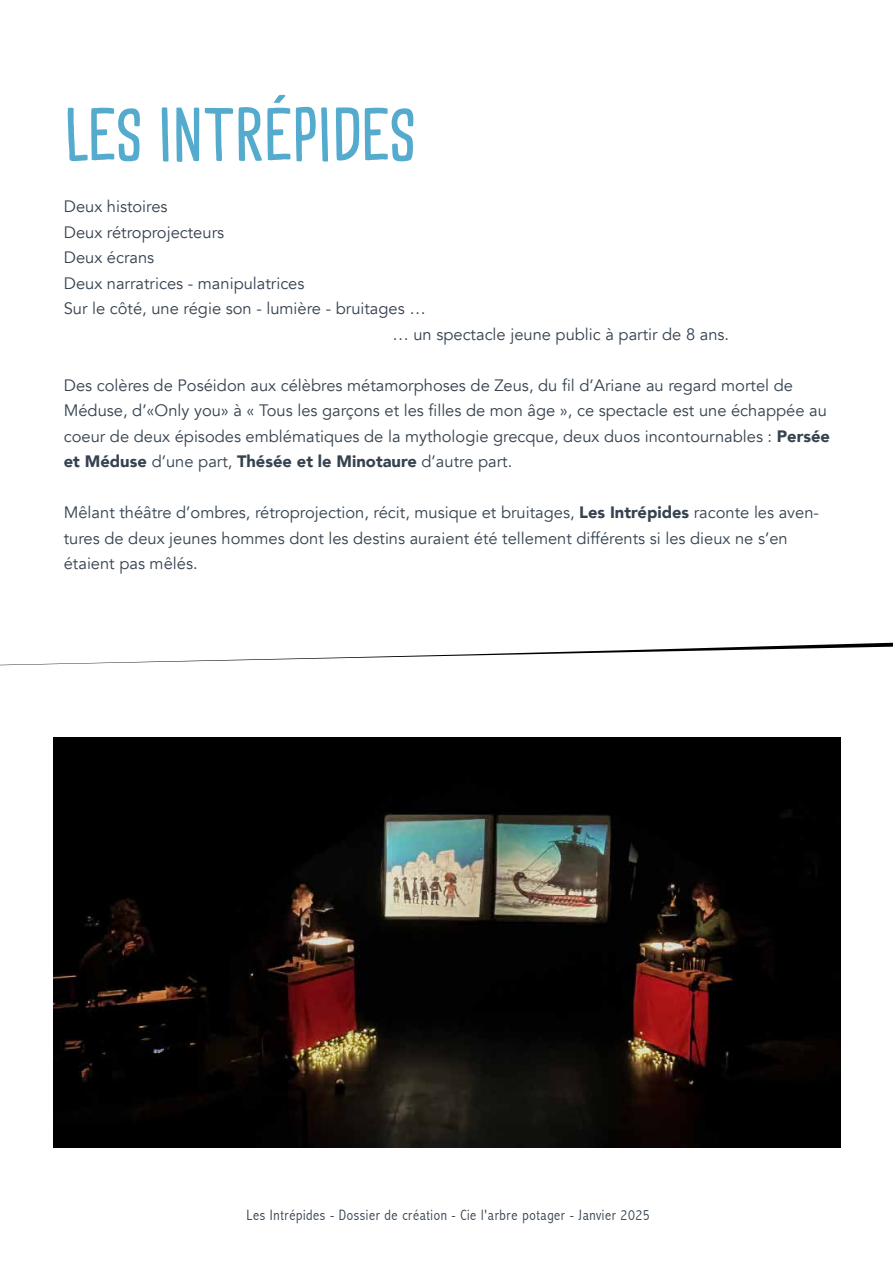
<style>
.page{position:relative;width:893px;height:1263px;background:#fff}
.page>*{position:absolute;margin:0;border:0;box-sizing:border-box;transform-origin:0 0}
.t1{font:78px "Goodie Bag DEMO";color:#54abcd}
.t2{font:16.5px/25.5px "Avenir";color:#35424f}
.t3{font:300 condensed 15px "Abadi";letter-spacing:.04em;color:#35424f}
.s1{font-weight:900}
</style>
<div class="page">
<svg style="left:0;top:642px;width:893px;height:24px"></svg>
<img style="left:53px;top:738px;width:788px;height:410px">
<h1 class="t1" style="left:64px;top:92px;width:353px">LES INTRÉPIDES</h1>
<p class="t2" style="left:64px;top:194px;width:105px">Deux histoires</p>
<p class="t2" style="left:64px;top:220px;width:162px">Deux rétroprojecteurs</p>
<p class="t2" style="left:64px;top:245px;width:92px">Deux écrans</p>
<p class="t2" style="left:64px;top:271px;width:242px">Deux narratrices - manipulatrices</p>
<p class="t2" style="left:64px;top:296px;width:364px">Sur le côté, une régie son - lumière - bruitages …</p>
<p class="t2" style="left:392px;top:322px;width:338px">… un spectacle jeune public à partir de 8 ans.</p>
<p class="t2" style="left:64px;top:373px;width:768px">Des colères de Poséidon aux célèbres métamorphoses de Zeus, du fil d’Ariane au regard mortel de Méduse, d’«Only you» à « Tous les garçons et les filles de mon âge », ce spectacle est une échappée au coeur de deux épisodes emblématiques de la mythologie grecque, deux duos incontournables : <span class="s1">Persée et Méduse</span> d’une part, <span class="s1">Thésée et le Minotaure</span> d’autre part.</p>
<p class="t2" style="left:64px;top:500px;width:757px">Mêlant théâtre d’ombres, rétroprojection, récit, musique et bruitages, <span class="s1">Les Intrépides</span> raconte les aven&shy;tures de deux jeunes hommes dont les destins auraient été tellement différents si les dieux ne s’en étaient pas mêlés.</p>
<p class="t3" style="left:247px;top:1206px;width:405px">Les Intrépides - Dossier de création - Cie l'arbre potager - Janvier 2025</p>
</div>
